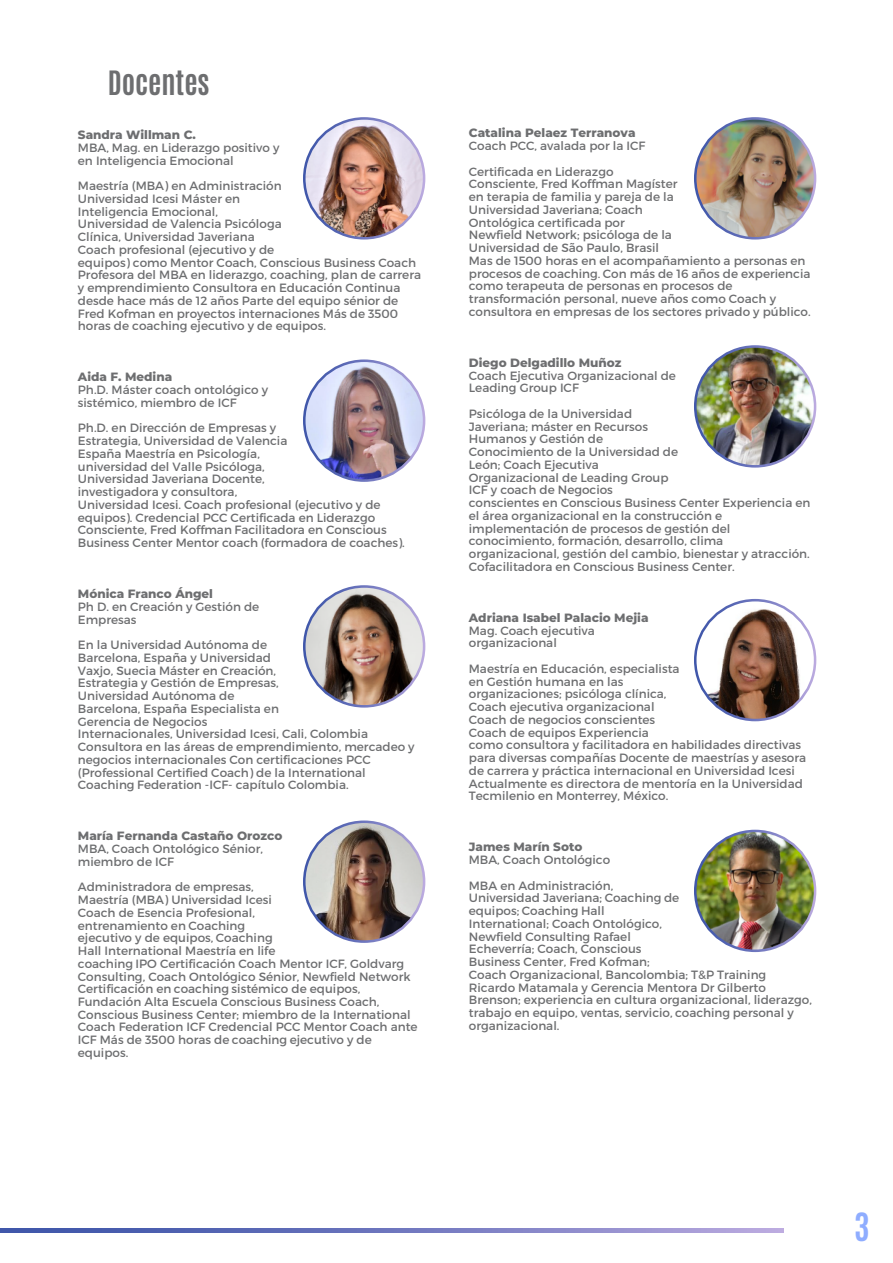
<style>
.page{position:relative;width:893px;height:1263px;background:#fff}
.page>*{position:absolute;margin:0;border:0;box-sizing:border-box;transform-origin:0 0}
.t1{font:700 33px "Antonio";color:#8fadff}
.t2{font:700 28.5px "Antonio";color:#6d6e70}
.t3{font:12px/12.8px "Montserrat";color:#6d6e70}
.t4{font:800 12px "Montserrat";color:#6d6e70}
.s1{font-family:"Myriad Pro"}
</style>
<div class="page">
<svg style="left:0;top:1228px;width:784px;height:4px;background:#7379c0"></svg>
<img style="left:304px;top:118px;width:120px;height:120px;border-radius:60px">
<div style="left:303px;top:117px;width:122px;height:123px;border:3px solid #fff;border-radius:50%"></div>
<img style="left:695px;top:600px;width:120px;height:120px;border-radius:60px">
<div style="left:694px;top:599px;width:122px;height:122px;border:3px solid #fff;border-radius:50%"></div>
<img style="left:695px;top:346px;width:120px;height:120px;border-radius:60px">
<div style="left:694px;top:345px;width:122px;height:123px;border:3px solid #fff;border-radius:50%"></div>
<img style="left:695px;top:831px;width:120px;height:120px;border-radius:60px">
<div style="left:694px;top:830px;width:122px;height:122px;border:3px solid #fff;border-radius:50%"></div>
<img style="left:304px;top:586px;width:120px;height:120px;border-radius:60px">
<div style="left:303px;top:585px;width:122px;height:123px;border:3px solid #fff;border-radius:50%"></div>
<img style="left:304px;top:361px;width:120px;height:120px;border-radius:60px">
<div style="left:303px;top:359px;width:122px;height:123px;border:3px solid #fff;border-radius:50%"></div>
<img style="left:695px;top:118px;width:120px;height:120px;border-radius:60px">
<div style="left:694px;top:117px;width:122px;height:123px;border:3px solid #fff;border-radius:50%"></div>
<img style="left:304px;top:822px;width:120px;height:119px;border-radius:60px">
<div style="left:303px;top:820px;width:122px;height:123px;border:3px solid #fff;border-radius:50%"></div>
<h2 class="t2" style="left:108px;top:63px;width:103px">Docentes</h2>
<p class="t4" style="left:78px;top:126px;width:120px">Sandra Willman C.</p>
<p class="t3" style="left:78px;top:141px;width:203px">MBA, Mag. en Liderazgo positivo y en Inteligencia Emocional</p>
<p class="t3" style="left:78px;top:179px;width:345px">Maestría (MBA) en Administración<br>Universidad Icesi Máster en<br>Inteligencia Emocional,<br>Universidad de Valencia Psicóloga<br>Clínica, Universidad Javeriana<br>Coach profesional (ejecutivo y de<br>equipos) como Mentor Coach, Conscious Business Coach Profesora del MBA en liderazgo, coaching, plan de carrera y emprendimiento Consultora en Educación Continua desde hace más de 12 años Parte del equipo sénior de Fred Kofman en proyectos internaciones Más de 3500 horas de coaching ejecutivo y de equipos.</p>
<p class="t4" style="left:78px;top:368px;width:96px">Aida F. Medina</p>
<p class="t3" style="left:78px;top:383px;width:192px">Ph.D. Máster coach ontológico y sistémico, miembro de ICF</p>
<p class="t3" style="left:78px;top:422px;width:328px">Ph.D. en Dirección de Empresas y<br>Estrategia, Universidad de Valencia<br>España Maestría en Psicología,<br>universidad del Valle Psicóloga,<br>Universidad Javeriana Docente,<br>investigadora y consultora,<br>Universidad Icesi. Coach profesional (ejecutivo y de equipos). Credencial PCC Certificada en Liderazgo Consciente, Fred Koffman Facilitadora en Conscious Business Center Mentor coach (formadora de coaches).</p>
<p class="t4" style="left:78px;top:585px;width:137px">Mónica Franco Ángel</p>
<p class="t3" style="left:78px;top:600px;width:183px">Ph D. en Creación y Gestión de<br>Empresas</p>
<p class="t3" style="left:78px;top:638px;width:338px">En la Universidad Autónoma de<br>Barcelona, España y Universidad<br>Vaxjo, Suecia Máster en Creación,<br>Estrategia y Gestión de Empresas,<br>Universidad Autónoma de<br>Barcelona, España Especialista en<br>Gerencia de Negocios<br>Internacionales, Universidad Icesi, Cali, Colombia Consultora en las áreas de emprendimiento, mercadeo y negocios internacionales Con certificaciones PCC (Professional Certified Coach) de la International Coaching Federation -ICF- capítulo Colombia.</p>
<p class="t4" style="left:78px;top:827px;width:206px">María Fernanda Castaño Orozco</p>
<p class="t3" style="left:78px;top:842px;width:187px">MBA, Coach Ontológico Sénior, miembro de ICF</p>
<p class="t3" style="left:78px;top:880px;width:341px">Administradora de empresas,<br>Maestría (MBA) Universidad Icesi<br>Coach de Esencia Profesional,<br>entrenamiento en Coaching<br>ejecutivo y de equipos, Coaching<br>Hall International Maestría en life<br>coaching IPO Certificación Coach Mentor ICF, Goldvarg Consulting, Coach Ontológico Sénior, Newfield Network Certificación en coaching sistémico de equipos, Fundación Alta Escuela Conscious Business Coach, Conscious Business Center; miembro de la International Coach Federation ICF Credencial PCC Mentor Coach ante ICF Más de 3500 horas de coaching ejecutivo y de equipos.</p>
<p class="t4" style="left:469px;top:124px;width:168px">Catalina Pelaez Terranova</p>
<p class="t3" style="left:469px;top:133px;width:178px;line-height:25.5px">Coach PCC, avalada por la ICF<br>Certificada en Liderazgo</p>
<p class="t3" style="left:469px;top:178px;width:343px">Consciente, Fred Koffman Magíster<br>en terapia de familia y pareja de la<br>Universidad Javeriana; Coach<br>Ontológica certificada por<br>Newfield Network; psicóloga de la<br>Universidad de São Paulo, Brasil<br>Mas de 1500 horas en el acompañamiento a personas en procesos de coaching<span class="s1">.</span> Con más de 16 años de experiencia como terapeuta de personas en procesos de transformación personal, nueve años como Coach y consultora en empresas de los sectores privado y público.</p>
<p class="t4" style="left:469px;top:354px;width:154px">Diego Delgadillo Muñoz</p>
<p class="t3" style="left:469px;top:369px;width:209px">Coach Ejecutiva Organizacional de<br>Leading Group ICF</p>
<p class="t3" style="left:469px;top:407px;width:343px">Psicóloga de la Universidad<br>Javeriana; máster en Recursos<br>Humanos y Gestión de<br>Conocimiento de la Universidad de<br>León; Coach Ejecutiva<br>Organizacional de Leading Group<br>ICF y coach de Negocios<br>conscientes en Conscious Business Center Experiencia en el área organizacional en la construcción e implementación de procesos de gestión del conocimiento, formación, desarrollo, clima organizacional, gestión del cambio, bienestar y atracción.<br>Cofacilitadora en Conscious Business Center.</p>
<p class="t4" style="left:469px;top:609px;width:181px">Adriana Isabel Palacio Mejia</p>
<p class="t3" style="left:469px;top:624px;width:128px">Mag. Coach ejecutiva organizacional</p>
<p class="t3" style="left:469px;top:662px;width:339px">Maestría en Educación, especialista<br>en Gestión humana en las<br>organizaciones; psicóloga clínica,<br>Coach ejecutiva organizacional<br>Coach de negocios conscientes<br>Coach de equipos Experiencia<br>como consultora y facilitadora en habilidades directivas para diversas compañías Docente de maestrías y asesora de carrera y práctica internacional en Universidad Icesi Actualmente es directora de mentoría en la Universidad Tecmilenio en Monterrey, México.</p>
<p class="t4" style="left:469px;top:838px;width:115px">James Marín Soto</p>
<p class="t3" style="left:469px;top:847px;width:146px;line-height:25.5px">MBA, Coach Ontológico<br>MBA en Administración,</p>
<p class="t3" style="left:469px;top:891px;width:344px">Universidad Javeriana; Coaching de<br>equipos; Coaching Hall<br>International; Coach Ontológico,<br>Newfield Consulting Rafael<br>Echeverría; Coach, Conscious<br>Business Center, Fred Kofman;<br>Coach Organizacional, Bancolombia; T&amp;P Training Ricardo Matamala y Gerencia Mentora Dr Gilberto Brenson; experiencia en cultura organizacional, liderazgo, trabajo en equipo, ventas, servicio, coaching personal y organizacional.</p>
<h1 class="t1" style="left:854px;top:1203px;width:17px">3</h1>
</div>
